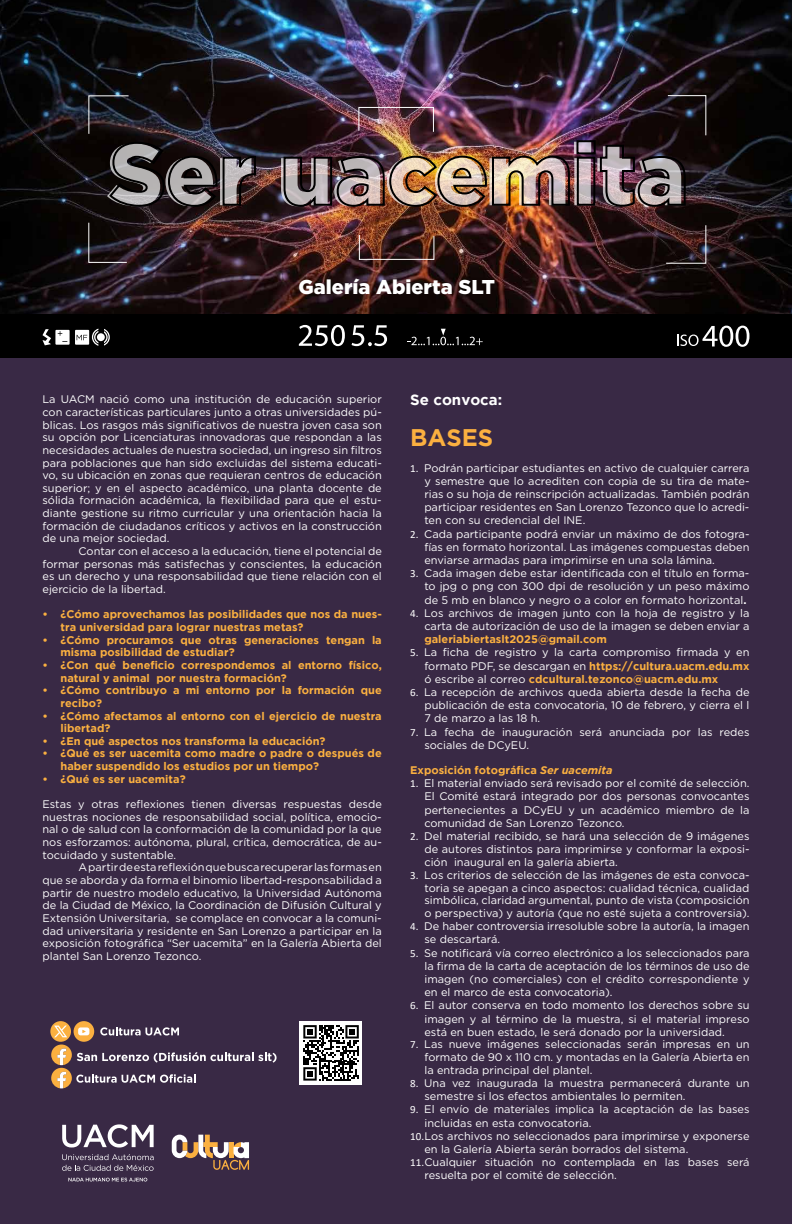
<style>
.page{position:relative;width:792px;height:1224px;background:#fff}
.page>*{position:absolute;margin:0;border:0;box-sizing:border-box;transform-origin:0 0}
.t1{font:700 24px "Gotham";color:#fbb040}
.t2{font:900 20px "Gotham";color:#fff}
.t3{font:700 15px "Gotham";color:#fff}
.t4{font:11px/13.2px "Gotham";color:#fff;text-align:justify}
.t5{font:700 11px/12.6px "Gotham";color:#fbb040}
.s1{font-family:"Calibri"}
.s2{font-weight:700}
.s3{font-weight:700;color:#fbb040}
.s4{font-style:italic}
</style>
<div class="page">
<img style="left:0;top:0;width:792px;height:315px">
<div style="left:0;top:352px;width:792px;height:872px;background:#392945"></div>
<div style="left:0;top:315px;width:792px;height:43px;background:#000"></div>
<svg style="left:172px;top:1135px;width:77px;height:35px"></svg>
<svg style="left:62px;top:1124px;width:92px;height:24px"></svg>
<svg style="left:62px;top:1154px;width:92px;height:17px"></svg>
<svg style="left:68px;top:1178px;width:79px;height:3px"></svg>
<div style="left:300px;top:1021px;width:62px;height:63px;background:#fff"></div>
<svg style="left:303px;top:1025px;width:56px;height:56px"></svg>
<img style="left:108px;top:139px;width:579px;height:69px">
<svg style="left:88px;top:95px;width:42px;height:40px;background:#242329"></svg>
<svg style="left:88px;top:222px;width:40px;height:41px;background:#231c1f"></svg>
<svg style="left:665px;top:224px;width:42px;height:40px;background:#372424"></svg>
<svg style="left:667px;top:95px;width:40px;height:41px;background:#201a1c"></svg>
<svg style="left:358px;top:234px;width:77px;height:26px;background:#553129"></svg>
<img style="left:358px;top:106px;width:76px;height:27px">
<svg style="left:75px;top:330px;width:14px;height:15px"></svg>
<svg style="left:43px;top:329px;width:27px;height:16px"></svg>
<div style="left:97px;top:333px;width:8px;height:8px;background:#fff;border-radius:50%"></div>
<svg style="left:77px;top:329px;width:21px;height:17px"></svg>
<svg style="left:104px;top:329px;width:6px;height:17px"></svg>
<svg style="left:407px;top:329px;width:76px;height:16px"></svg>
<svg style="left:677px;top:326px;width:72px;height:21px"></svg>
<svg style="left:352px;top:325px;width:35px;height:21px"></svg>
<svg style="left:299px;top:325px;width:46px;height:21px"></svg>
<svg style="left:100px;top:1027px;width:79px;height:9px"></svg>
<svg style="left:50px;top:1021px;width:21px;height:21px"></svg>
<div style="left:74px;top:1021px;width:20px;height:21px;background:#fbb040;border-radius:50%"></div>
<svg style="left:78px;top:1027px;width:11px;height:8px"></svg>
<svg style="left:51px;top:1045px;width:226px;height:43px"></svg>
<svg style="left:54px;top:1026px;width:13px;height:11px"></svg>
<h2 class="t2" style="left:298px;top:275px;width:198px">Galería Abierta SLT</h2>
<p class="t4" style="left:43px;top:393px;width:341px;line-height:12.6px">La UACM nació como una institución de educación superior con características particulares junto a otras universidades pú&shy;blicas. Los rasgos más significativos de nuestra joven casa son su opción por Licenciaturas innovadoras que respondan a las necesidades actuales de nuestra sociedad, un ingreso sin filtros para poblaciones que han sido excluidas del sistema educati&shy;vo, su ubicación en zonas que requieran centros de educación superior; y en el aspecto académico, una planta docente de sólida formación académica, la flexibilidad para que el estu&shy;diante gestione su ritmo curricular y una orientación hacia la formación de ciudadanos críticos y activos en la construcción de una mejor sociedad.</p>
<p class="t4" style="left:43px;top:545px;width:341px;line-height:12.7px;text-indent:36px">Contar con el acceso a la educación, tiene el potencial de formar personas más satisfechas y conscientes, la educación es un derecho y una responsabilidad que tiene relación con el ejercicio de la libertad.</p>
<p class="t5" style="left:61px;top:608px;width:323px;text-indent:-18px">• ¿Cómo aprovechamos las posibilidades que nos da nues&shy;tra universidad para lograr nuestras metas?</p>
<p class="t5" style="left:61px;top:633px;width:323px;text-indent:-18px">• ¿Cómo procuramos que otras generaciones tengan la misma posibilidad de estudiar?</p>
<p class="t5" style="left:61px;top:658px;width:323px;text-indent:-18px">• ¿Con qué beneficio correspondemos al entorno físico, natural y animal por nuestra formación?</p>
<p class="t5" style="left:61px;top:684px;width:323px;text-indent:-18px">• ¿Cómo contribuyo a mi entorno por la formación que recibo?</p>
<p class="t5" style="left:61px;top:709px;width:323px;text-indent:-18px">• ¿Cómo afectamos al entorno con el ejercicio de nuestra libertad?</p>
<p class="t5" style="left:43px;top:734px;width:285px">• ¿En qué aspectos nos transforma la educación?</p>
<p class="t5" style="left:61px;top:747px;width:323px;text-indent:-18px">• ¿Qué es ser uacemita como madre o padre o después de haber suspendido los estudios por un tiempo?</p>
<p class="t5" style="left:43px;top:772px;width:145px">• ¿Qué es ser uacemita?</p>
<p class="t4" style="left:43px;top:798px;width:341px;line-height:12.7px">Estas y otras reflexiones tienen diversas respuestas desde nuestras nociones de responsabilidad social, política, emocio&shy;nal o de salud con la conformación de la comunidad por la que nos esforzamos: autónoma, plural, crítica, democrática, de au&shy;tocuidado y sustentable.</p>
<p class="t4" style="left:43px;top:861px;width:341px;line-height:12.7px;text-indent:36px">A partir de esta reflexión que busca recuperar las formas en que se aborda y da forma el binomio libertad-responsabilidad a partir de nuestro modelo educativo, la Universidad Autónoma de la Ciudad de México, la Coordinación de Difusión Cultural y Extensión Universitaria, se complace en convocar a la comuni&shy;dad universitaria y residente en San Lorenzo a participar en la exposición fotográfica “Ser uacemita” en la Galería Abierta del plantel San Lorenzo Tezonco.</p>
<h3 class="t3" style="left:410px;top:391px;width:94px">Se convoca:</h3>
<h1 class="t1" style="left:410px;top:423px;width:85px">BASES</h1>
<p class="t4" style="left:424px;top:461px;width:327px;text-indent:-14px"><span class="s1">1.</span> Podrán participar estudiantes en activo de cualquier carrera y semestre que lo acrediten con copia de su tira de mate&shy;rias o su hoja de reinscripción actualizadas. También podrán participar residentes en San Lorenzo Tezonco que lo acredi&shy;ten con su credencial del INE.</p>
<p class="t4" style="left:424px;top:527px;width:327px;text-indent:-14px"><span class="s1">2.</span> Cada participante podrá enviar un máximo de dos fotogra&shy;fías en formato horizontal. Las imágenes compuestas deben enviarse armadas para imprimirse en una sola lámina.</p>
<p class="t4" style="left:424px;top:566px;width:327px;text-indent:-14px"><span class="s1">3.</span> Cada imagen debe estar identificada con el título en forma&shy;to jpg o png con 300 dpi de resolución y un peso máximo de 5 mb en blanco y negro o a color en formato horizontal<span class="s2">.</span></p>
<p class="t4" style="left:410px;top:606px;width:341px;text-align:right"><span class="s1">4.</span> Los archivos de imagen junto con la hoja de registro y la carta de autorización de uso de la imagen se deben enviar a</p>
<p class="t5" style="left:424px;top:633px;width:184px">galeriabiertaslt2025@gmail.com</p>
<p class="t4" style="left:424px;top:646px;width:327px;text-indent:-14px"><span class="s1">5.</span> La ficha de registro y la carta compromiso firmada y en formato PDF, se descargan en <span class="s3">https://cultura.uacm.edu.mx </span>ó escribe al correo <span class="s3">cdcultural.tezonco@uacm.edu.mx</span></p>
<p class="t4" style="left:424px;top:685px;width:327px;text-indent:-14px"><span class="s1">6.</span> La recepción de archivos queda abierta desde la fecha de publicación de esta convocatoria, 10 de febrero, y cierra el l 7 de marzo a las 18 h.</p>
<p class="t4" style="left:424px;top:725px;width:327px;text-indent:-14px"><span class="s1">7.</span> La fecha de inauguración será anunciada por las redes sociales de DCyEU.</p>
<p class="t5" style="left:410px;top:764px;width:204px">Exposición fotográfica <span class="s4">Ser uacemita</span></p>
<p class="t4" style="left:424px;top:776px;width:327px;text-indent:-14px"><span class="s1">1.</span> El material enviado será revisado por el comité de selección.<br>El Comité estará integrado por dos personas convocantes pertenecientes a DCyEU y un académico miembro de la comunidad de San Lorenzo Tezonco.</p>
<p class="t4" style="left:424px;top:829px;width:327px;text-indent:-14px"><span class="s1">2.</span> Del material recibido, se hará una selección de 9 imágenes de autores distintos para imprimirse y conformar la exposi&shy;ción inaugural en la galería abierta.</p>
<p class="t4" style="left:424px;top:869px;width:327px;line-height:12.7px;text-indent:-14px"><span class="s1">3.</span> Los criterios de selección de las imágenes de esta convoca&shy;toria se apegan a cinco aspectos: cualidad técnica, cualidad simbólica, claridad argumental, punto de vista (composición o perspectiva) y autoría (que no esté sujeta a controversia).</p>
<p class="t4" style="left:424px;top:919px;width:327px;text-indent:-14px"><span class="s1">4.</span> De haber controversia irresoluble sobre la autoría, la imagen se descartará.</p>
<p class="t4" style="left:424px;top:946px;width:327px;text-indent:-14px"><span class="s1">5.</span> Se notificará vía correo electrónico a los seleccionados para la firma de la carta de aceptación de los términos de uso de imagen (no comerciales) con el crédito correspondiente y en el marco de esta convocatoria).</p>
<p class="t4" style="left:424px;top:999px;width:327px;text-indent:-14px"><span class="s1">6.</span> El autor conserva en todo momento los derechos sobre su imagen y al término de la muestra, si el material impreso está en buen estado, le será donado por la universidad.</p>
<p class="t4" style="left:424px;top:1038px;width:327px;line-height:12.7px;text-indent:-14px"><span class="s1">7.</span> Las nueve imágenes seleccionadas serán impresas en un formato de 90 x 110 cm. y montadas en la Galería Abierta en la entrada principal del plantel.</p>
<p class="t4" style="left:424px;top:1076px;width:327px;text-indent:-14px"><span class="s1">8.</span> Una vez inaugurada la muestra permanecerá durante un semestre si los efectos ambientales lo permiten.</p>
<p class="t4" style="left:410px;top:1103px;width:341px"><span class="s1">9.</span> El envío de materiales implica la aceptación de las bases</p>
<p class="t4" style="left:424px;top:1116px;width:168px">incluidas en esta convocatoria.</p>
<p class="t4" style="left:410px;top:1129px;width:341px"><span class="s1">10.</span>Los archivos no seleccionados para imprimirse y exponerse</p>
<p class="t4" style="left:424px;top:1142px;width:265px">en la Galería Abierta serán borrados del sistema.</p>
<p class="t4" style="left:410px;top:1155px;width:341px"><span class="s1">11.</span>Cualquier situación no contemplada en las bases será</p>
<p class="t4" style="left:424px;top:1169px;width:194px">resuelta por el comité de selección.</p>
</div>
